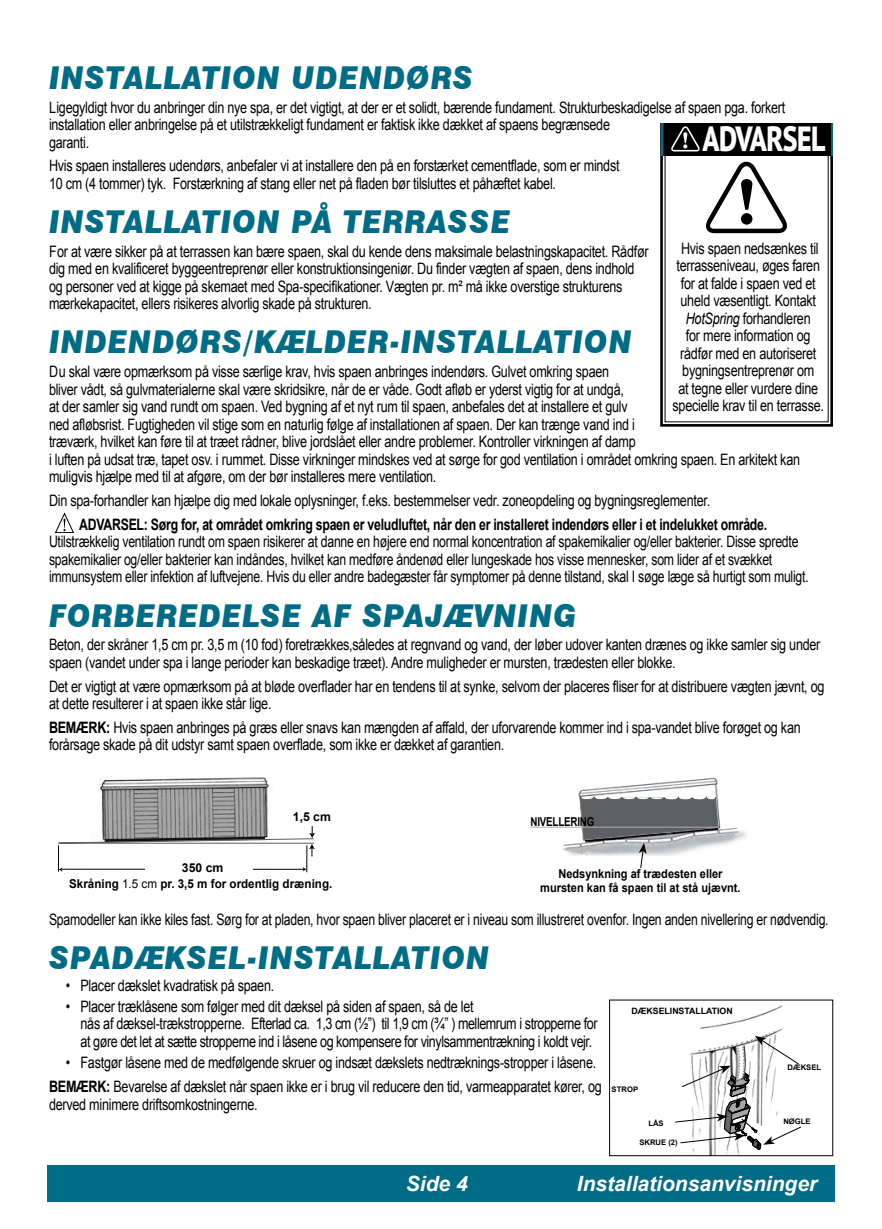
<style>
.page{position:relative;width:882px;height:1229px;background:#fff}
.page>*{position:absolute;margin:0;border:0;box-sizing:border-box;transform-origin:0 0}
.t1{font:800 35px "PT Sans Pro";letter-spacing:-.02em;color:#fff;scale:.8 1}
.t2{font:italic 900 31.5px "Swiss 721 BT";letter-spacing:.04em;color:#006c85;scale:.9 1}
.t3{font:900 28.35px "Helvetica Neue";letter-spacing:-.01em;color:#fff;scale:.83 1}
.t4{font:italic 700 21px "Arial";color:#fff}
.t5{font:900 16.1px "Helvetica Neue";letter-spacing:-.01em;color:#fff;scale:.83 1}
.t6{font:15.75px/17.5px "Arial";letter-spacing:-.02em;color:#000;scale:.8 1}
.t7{font:15.75px/17.5px "Arial";letter-spacing:-.02em;color:#000;scale:.78 1}
.t8{font:700 15.75px "Arial";letter-spacing:-.02em;color:#000;scale:.78 1}
.t9{font:700 12.25px/14px "Arial";color:#000;text-align:center;scale:.9 1}
.t10{font:700 12.25px "Arial";color:#000;scale:.95 1}
.t11{font:700 12.25px "Arial";letter-spacing:-.02em;color:#000;scale:.8 1}
.t12{font:700 12.25px "Arial";color:#000}
.t13{font:700 8.75px "Arial";color:#000}
.t14{font:700 7.7px "Arial";color:#000}
.s1{font-weight:700}
.s2{font-style:italic}
.s3{font-weight:400}
</style>
<div class="page">
<svg style="left:55px;top:512px;width:19px;height:21px"></svg>
<svg style="left:58px;top:777px;width:257px;height:95px"></svg>
<div style="left:281px;top:796px;width:69px;height:29px;background:#fff"></div>
<div style="left:145px;top:862px;width:107px;height:15px;background:#fff"></div>
<img style="left:548px;top:777px;width:198px;height:79px">
<hr style="left:530px;top:826px;width:188px;height:1px;background:#aaacaf">
<svg style="left:579px;top:784px;width:140px;height:84px"></svg>
<img style="left:699px;top:1005px;width:84px;height:30px">
<div style="left:620px;top:1006px;width:121px;height:14px;background:#fff"></div>
<svg style="left:675px;top:1035px;width:126px;height:120px"></svg>
<div style="left:47px;top:1165px;width:788px;height:36px;background:#006c85"></div>
<svg style="left:660px;top:123px;width:173px;height:304px"></svg>
<div style="left:661px;top:124px;width:172px;height:32px;background:#006c85"></div>
<svg style="left:663px;top:124px;width:168px;height:111px"></svg>
<div style="left:702px;top:124px;width:129px;height:29px;background:#000"></div>
<h2 class="t2" style="left:49px;top:58px;width:472px">INSTALLATION UDENDØRS</h2>
<p class="t6" style="left:49px;top:98px;width:922px">Ligegyldigt hvor du anbringer din nye spa, er det vigtigt, at der er et solidt, bærende fundament. Strukturbeskadigelse af spaen pga. forkert installation eller anbringelse på et utilstrækkeligt fundament er faktisk ikke dækket af spaens begrænsede<br>garanti.</p>
<p class="t6" style="left:49px;top:157px;width:715px">Hvis spaen installeres udendørs, anbefaler vi at installere den på en forstærket cementflade, som er mindst<br>10 cm (4 tommer) tyk. Forstærkning af stang eller net på fladen bør tilsluttes et påhæftet kabel.</p>
<h2 class="t2" style="left:49px;top:203px;width:514px">INSTALLATION PÅ TERRASSE</h2>
<p class="t6" style="left:49px;top:243px;width:751px">For at være sikker på at terrassen kan bære spaen, skal du kende dens maksimale belastningskapacitet. Rådfør dig med en kvalificeret byggeentreprenør eller konstruktionsingeniør. Du finder vægten af spaen, dens indhold og personer ved at kigge på skemaet med Spa-specifikationer. Vægten pr. m² må ikke overstige strukturens mærkekapacitet, ellers risikeres alvorlig skade på strukturen.</p>
<h2 class="t2" style="left:49px;top:323px;width:649px">INDENDØRS/KÆLDER-INSTALLATION</h2>
<p class="t6" style="left:49px;top:363px;width:940px">Du skal være opmærksom på visse særlige krav, hvis spaen anbringes indendørs. Gulvet omkring spaen<br>bliver vådt, så gulvmaterialerne skal være skridsikre, når de er våde. Godt afløb er yderst vigtig for at undgå,<br>at der samler sig vand rundt om spaen. Ved bygning af et nyt rum til spaen, anbefales det at installere et gulv<br>ned afløbsrist. Fugtigheden vil stige som en naturlig følge af installationen af spaen. Der kan trænge vand ind i<br>træværk, hvilket kan føre til at træet rådner, blive jordslået eller andre problemer. Kontroller virkningen af damp<br>i luften på udsat træ, tapet osv. i rummet. Disse virkninger mindskes ved at sørge for god ventilation i området omkring spaen. En arkitekt kan muligvis hjælpe med til at afgøre, om der bør installeres mere ventilation.</p>
<p class="t6" style="left:49px;top:492px;width:828px">Din spa-forhandler kan hjælpe dig med lokale oplysninger, f.eks. bestemmelser vedr. zoneopdeling og bygningsreglementer.</p>
<p class="t8" style="left:79px;top:514px;width:884px">ADVARSEL: Sørg for, at området omkring spaen er veludluftet, når den er installeret indendørs eller i et indelukket område.</p>
<p class="t7" style="left:49px;top:533px;width:976px">Utilstrækkelig ventilation rundt om spaen risikerer at danne en højere end normal koncentration af spakemikalier og/eller bakterier. Disse spredte spakemikalier og/eller bakterier kan indåndes, hvilket kan medføre åndenød eller lungeskade hos visse mennesker, som lider af et svækket immunsystem eller infektion af luftvejene. Hvis du eller andre badegæster får symptomer på denne tilstand, skal I søge læge så hurtigt som muligt.</p>
<h2 class="t2" style="left:49px;top:596px;width:587px">FORBEREDELSE AF SPAJÆVNING</h2>
<p class="t6" style="left:49px;top:636px;width:966px">Beton, der skråner 1,5 cm pr. 3,5 m (10 fod) foretrækkes,således at regnvand og vand, der løber udover kanten drænes og ikke samler sig under spaen (vandet under spa i lange perioder kan beskadige træet). Andre muligheder er mursten, trædesten eller blokke.</p>
<p class="t6" style="left:49px;top:677px;width:971px">Det er vigtigt at være opmærksom på at bløde overflader har en tendens til at synke, selvom der placeres fliser for at distribuere vægten jævnt, og at dette resulterer i at spaen ikke står lige.</p>
<p class="t6" style="left:49px;top:719px;width:941px"><span class="s1">BEMÆRK:</span> Hvis spaen anbringes på græs eller snavs kan mængden af affald, der uforvarende kommer ind i spa-vandet blive forøget og kan forårsage skade på dit udstyr samt spaen overflade, som ikke er dækket af garantien.</p>
<h1 class="t1" style="left:702px;top:115px;width:155px">ADVARSEL</h1>
<h3 class="t3" style="left:703px;top:122px;width:144px">WARNING</h3>
<p class="t5" style="left:721px;top:136px;width:83px">WARNING</p>
<p class="t6" style="left:673px;top:239px;width:191px;text-align:center">Hvis spaen nedsænkes til terrasseniveau, øges faren for at falde i spaen ved et uheld væsentligt. Kontakt<br><span class="s2">HotSpring</span> forhandleren<br>for mere information og rådfør med en autoriseret bygningsentreprenør om<br>at tegne eller vurdere dine specielle krav til en terrasse.</p>
<p class="t12" style="left:182px;top:859px;width:43px">350 cm</p>
<p class="t12" style="left:293px;top:808px;width:40px">1,5 cm</p>
<p class="t10" style="left:69px;top:875px;width:279px">Skråning <span class="s3">1.5 cm</span> pr. 3,5 m for ordentlig dræning.</p>
<p class="t11" style="left:530px;top:813px;width:81px">NIVELLERING</p>
<p class="t9" style="left:540px;top:867px;width:224px">Nedsynkning af trædesten eller mursten kan få spaen til at stå ujævnt.</p>
<p class="t7" style="left:49px;top:911px;width:1001px">Spamodeller kan ikke kiles fast. Sørg for at pladen, hvor spaen bliver placeret er i niveau som illustreret ovenfor. Ingen anden nivellering er nødvendig.</p>
<h2 class="t2" style="left:49px;top:939px;width:490px">SPADÆKSEL-INSTALLATION</h2>
<p class="t6" style="left:66px;top:976px;width:262px">• Placer dækslet kvadratisk på spaen.</p>
<p class="t6" style="left:81px;top:997px;width:648px;text-indent:-15px">• Placer træklåsene som følger med dit dæksel på siden af spaen, så de let<br>nås af dæksel-trækstropperne. Efterlad ca. 1,3 cm (½”) til 1,9 cm (¾” ) mellemrum i stropperne for at gøre det let at sætte stropperne ind i låsene og kompensere for vinylsammentrækning i koldt vejr.</p>
<p class="t6" style="left:49px;top:1051px;width:692px;line-height:23.8px;text-indent:17px">• Fastgør låsene med de medfølgende skruer og indsæt dækslets nedtræknings-stropper i låsene.<br><span class="s1">BEMÆRK:</span> Bevarelse af dækslet når spaen ikke er i brug vil reducere den tid, varmeapparatet kører, og</p>
<p class="t6" style="left:49px;top:1095px;width:262px">derved minimere driftsomkostningerne.</p>
<p class="t13" style="left:632px;top:1005px;width:103px">DÆKSELINSTALLATION</p>
<p class="t14" style="left:788px;top:1062px;width:35px">DÆKSEL</p>
<p class="t14" style="left:611px;top:1084px;width:28px">STROP</p>
<p class="t14" style="left:648px;top:1118px;width:17px">LÅS</p>
<p class="t14" style="left:639px;top:1137px;width:40px">SKRUE (2)</p>
<p class="t14" style="left:783px;top:1116px;width:29px">NØGLE</p>
<h3 class="t4" style="left:406px;top:1170px;width:63px">Side 4</h3>
<h3 class="t4" style="left:577px;top:1170px;width:242px">Installationsanvisninger</h3>
</div>
